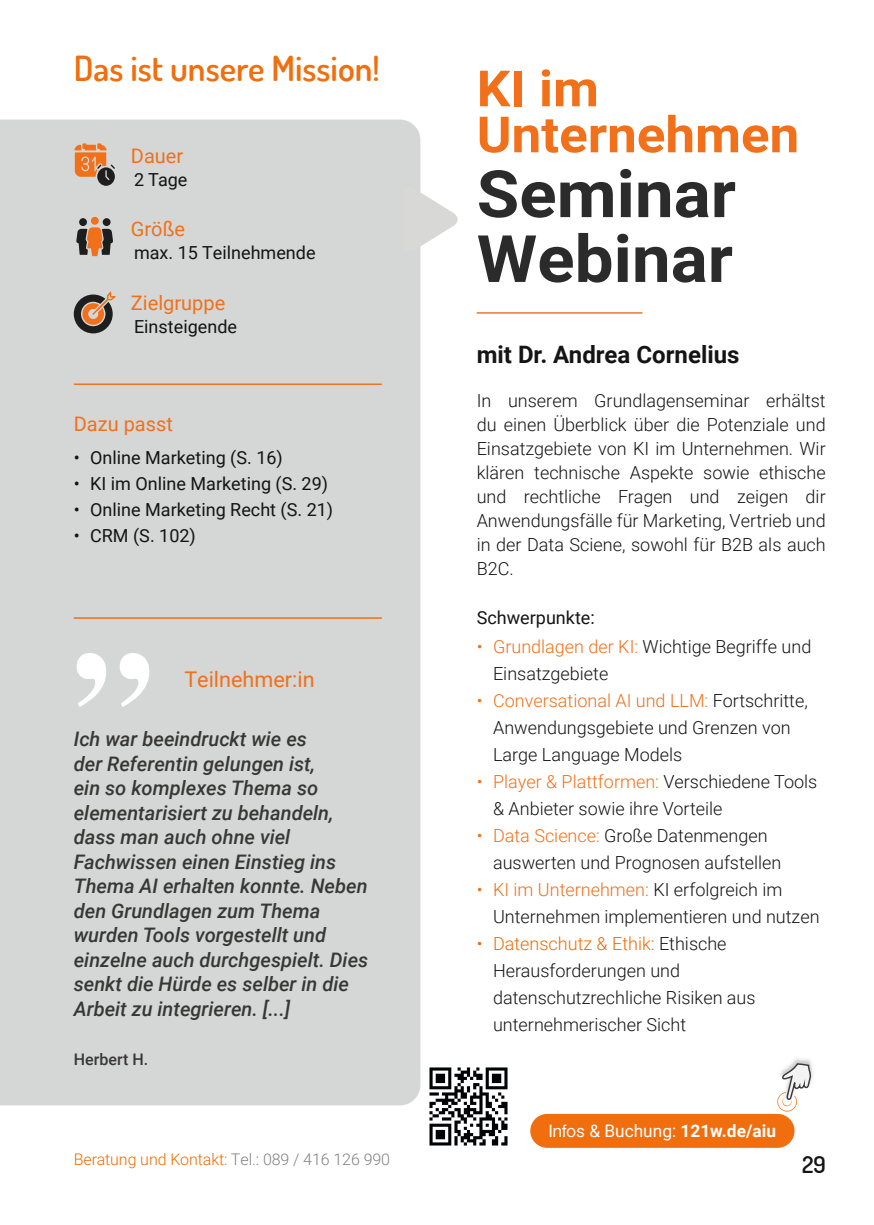
<style>
.page{position:relative;width:874px;height:1225px;background:#fff}
.page>*{position:absolute;margin:0;border:0;box-sizing:border-box;transform-origin:0 0}
.t1{font:700 65.4px "Roboto";color:#2b2b2c;scale:1.06 1}
.t2{font:700 50px/46px "Roboto";color:#f17019;scale:1.06 1}
.t3{font:600 34.6px "Dosis";color:#f06e0e}
.t4{font:700 24px "Roboto";color:#131413}
.t5{font:600 23px "Dosis";color:#131413}
.t6{font:21.6px "Roboto";color:#f17019}
.t7{font:italic 500 20px/24.4px "Roboto";color:#373736}
.t8{font:20px "Roboto";color:#f17019}
.t9{font:300 18px/27px "Roboto";color:#131413}
.t10{font:18px "Roboto";color:#131413}
.t11{font:700 17.2px "Roboto";color:#fff}
.t12{font:300 16px "Roboto";letter-spacing:-.005em;color:#ef6b04}
.t13{font:500 16px "Roboto";color:#373736}
.s1{color:#f17019}
.s2{color:#ef6b04}
.s3{font-family:"N Haas Grotesk DS Pro 55 Rg";font-weight:400}
.s4{font-weight:400}
.s5{color:#818181}
</style>
<div class="page">
<div style="left:0;top:120px;width:420px;height:985px;background:#d5d6d6"></div>
<svg style="left:74px;top:143px;width:41px;height:43px;background:#c6916e"></svg>
<div style="left:79px;top:218px;width:8px;height:8px;background:#1e1e1f;border-radius:50%"></div>
<div style="left:103px;top:218px;width:7px;height:8px;background:#1e1e1f;border-radius:50%"></div>
<div style="left:91px;top:217px;width:8px;height:8px;background:#f17019;border-radius:50%"></div>
<svg style="left:76px;top:227px;width:37px;height:29px"></svg>
<svg style="left:74px;top:291px;width:42px;height:42px;background:#937b6b"></svg>
<hr style="left:74px;top:383px;width:307px;height:2px;background:#f17019">
<hr style="left:74px;top:617px;width:307px;height:2px;background:#ef6b04">
<svg style="left:77px;top:653px;width:72px;height:54px"></svg>
<div style="left:530px;top:1114px;width:264px;height:33px;background:#f06e0e;border-radius:17px"></div>
<img style="left:793px;top:1058px;width:20px;height:24px">
<svg style="left:777px;top:1062px;width:34px;height:50px"></svg>
<svg style="left:403px;top:185px;width:55px;height:69px"></svg>
<hr style="left:476px;top:312px;width:166px;height:2px;background:#f17019">
<img style="left:429px;top:1067px;width:79px;height:79px">
<h3 class="t3" style="left:74px;top:46px;width:307px">Das ist unsere Mission!</h3>
<p class="t8" style="left:131px;top:142px;width:54px">Dauer</p>
<p class="t10" style="left:134px;top:167px;width:55px">2 Tage</p>
<p class="t8" style="left:131px;top:215px;width:56px">Größe</p>
<p class="t10" style="left:134px;top:240px;width:183px">max. 15 Teilnehmende</p>
<p class="t8" style="left:131px;top:288px;width:96px">Zielgruppe</p>
<p class="t10" style="left:134px;top:314px;width:104px">Einsteigende</p>
<p class="t8" style="left:74px;top:409px;width:101px">Dazu passt</p>
<p class="t10" style="left:74px;top:445px;width:210px">• Online Marketing (S. 16)</p>
<p class="t10" style="left:74px;top:471px;width:256px">• KI im Online Marketing (S. 29)</p>
<p class="t10" style="left:74px;top:497px;width:261px">• Online Marketing Recht (S. 21)</p>
<p class="t10" style="left:74px;top:523px;width:123px">• CRM (S. 102)</p>
<p class="t6" style="left:184px;top:664px;width:132px">Teilnehmer:in</p>
<p class="t7" style="left:74px;top:726px;width:296px">Ich war beeindruckt wie es<br>der Referentin gelungen ist,<br>ein so komplexes Thema so elementarisiert zu behandeln, dass man auch ohne viel<br>Fachwissen einen Einstieg ins<br>Thema AI erhalten konnte. Neben den Grundlagen zum Thema wurden Tools vorgestellt und einzelne auch durchgespielt. Dies senkt die Hürde es selber in die<br>Arbeit zu integrieren. [...]</p>
<p class="t13" style="left:74px;top:1047px;width:74px">Herbert H.</p>
<p class="t2" style="left:476px;top:64px;width:305px">KI im<br>Unternehmen</p>
<p class="t1" style="left:476px;top:148px;width:246px">Seminar</p>
<p class="t1" style="left:476px;top:213px;width:243px">Webinar</p>
<p class="t4" style="left:476px;top:337px;width:264px">mit Dr. Andrea Cornelius</p>
<p class="t9" style="left:476px;top:388px;width:350px;line-height:24px;text-align:justify">In unserem Grundlagenseminar erhältst du einen Überblick über die Potenziale und Einsatzgebiete von KI im Unternehmen. Wir klären technische Aspekte sowie ethische und rechtliche Fragen und zeigen dir Anwendungsfälle für Marketing, Vertrieb und in der Data Sciene, sowohl für B2B als auch B2C.</p>
<p class="t10" style="left:476px;top:605px;width:120px">Schwerpunkte:</p>
<p class="t9" style="left:493px;top:632px;width:319px;text-indent:-16px"><span class="s1">• Grundlagen der KI:</span> Wichtige Begriffe und<br>Einsatzgebiete</p>
<p class="t9" style="left:493px;top:686px;width:316px;text-indent:-16px"><span class="s1">• Conversational AI und LLM:</span> Fortschritte,<br>Anwendungsgebiete und Grenzen von<br>Large Language Models</p>
<p class="t9" style="left:493px;top:767px;width:325px;text-indent:-16px"><span class="s1">• Player &amp; Plattformen:</span> Verschiedene Tools &amp; Anbieter sowie ihre Vorteile</p>
<p class="t9" style="left:493px;top:821px;width:290px;text-indent:-16px"><span class="s1">• Data Science:</span> Große Datenmengen auswerten und Prognosen aufstellen</p>
<p class="t9" style="left:493px;top:875px;width:328px;text-indent:-16px"><span class="s1">• KI im Unternehmen:</span> KI erfolgreich im<br>Unternehmen implementieren und nutzen</p>
<p class="t9" style="left:493px;top:929px;width:264px;text-indent:-16px"><span class="s2">• Datenschutz &amp; Ethik:</span> Ethische<br>Herausforderungen und datenschutzrechliche Risiken aus unternehmerischer Sicht</p>
<p class="t11" style="left:548px;top:1118px;width:229px"><span class="s3">Info</span><span class="s4">s &amp; Buchung:</span> 121w.de/aiu</p>
<p class="t12" style="left:74px;top:1148px;width:318px">Beratung und Kontakt: <span class="s5">Tel.: 089 / 416 126 990</span></p>
<p class="t5" style="left:801px;top:1149px;width:25px">29</p>
</div>
